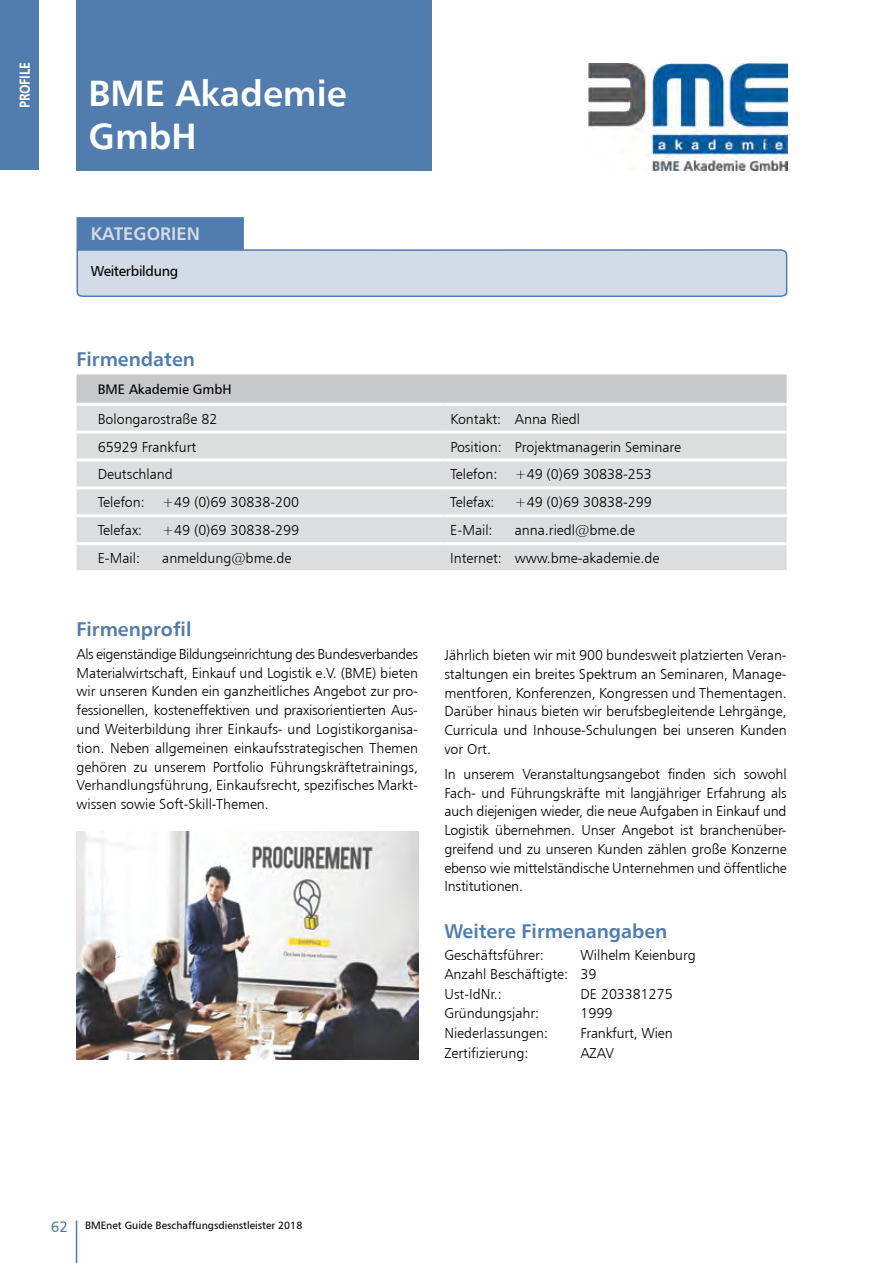
<style>
.page{position:relative;width:893px;height:1263px;background:#fff}
.page>*{position:absolute;margin:0;border:0;box-sizing:border-box;transform-origin:0 0}
.t1{font:700 36px/43.2px "PI Frutiger";color:#fff}
.t2{font:700 19.5px "PI Frutiger";color:#507cae}
.t3{font:700 18px "PI Frutiger";color:#d3dae8}
.t4{font:700 15px "PI Frutiger Condensed";letter-spacing:-.01em;color:#fff}
.t5{font:300 14.25px/18.8px "PI Frutiger";color:#000;text-align:justify}
.t6{font:14.25px "PI Frutiger";letter-spacing:-.02em;color:#000}
.t7{font:13.5px "PI Frutiger";color:#000}
.t8{font:10.5px "PI Frutiger";color:#000}
.s1{font-size:15px;color:#507cae}
</style>
<div class="page">
<hr style="left:76px;top:1220px;width:1px;height:43px;background:#507cae">
<div style="left:0;top:0;width:38px;height:170px;background:#507cae"></div>
<svg style="left:76px;top:248px;width:712px;height:49px;background:#cbd4e4"></svg>
<div style="left:77px;top:218px;width:166px;height:31px;background:#507cae"></div>
<div style="left:77px;top:217px;width:167px;height:33px;border:2px solid #507cae"></div>
<div style="left:77px;top:0;width:355px;height:170px;background:#507cae"></div>
<div style="left:77px;top:374px;width:710px;height:29px;background:#c7c8ca"></div>
<div style="left:77px;top:406px;width:710px;height:164px;background:#dcddde"></div>
<hr style="left:77px;top:431px;width:367px;height:3px;background:#fff">
<hr style="left:444px;top:431px;width:343px;height:3px;background:#fff">
<hr style="left:77px;top:458px;width:367px;height:3px;background:#fff">
<hr style="left:444px;top:458px;width:343px;height:3px;background:#fff">
<hr style="left:77px;top:486px;width:367px;height:3px;background:#fff">
<hr style="left:444px;top:486px;width:343px;height:3px;background:#fff">
<hr style="left:77px;top:514px;width:367px;height:3px;background:#fff">
<hr style="left:444px;top:514px;width:343px;height:3px;background:#fff">
<hr style="left:77px;top:542px;width:367px;height:3px;background:#fff">
<hr style="left:444px;top:542px;width:343px;height:3px;background:#fff">
<img style="left:588px;top:64px;width:199px;height:106px">
<img style="left:76px;top:831px;width:343px;height:228px">
<p class="t4" style="left:16px;top:108px;width:48px;rotate:-90deg">PROFILE</p>
<h1 class="t1" style="left:88px;top:71px;width:260px">BME Akademie<br>GmbH</h1>
<p class="t3" style="left:91px;top:223px;width:111px">KATEGORIEN</p>
<p class="t6" style="left:91px;top:262px;width:89px">Weiterbildung</p>
<h2 class="t2" style="left:77px;top:347px;width:120px">Firmendaten</h2>
<p class="t7" style="left:98px;top:381px;width:135px">BME Akademie GmbH</p>
<p class="t5" style="left:98px;top:409px;width:121px">Bolongarostraße 82</p>
<p class="t5" style="left:450px;top:409px;width:131px">Kontakt: Anna Riedl</p>
<p class="t5" style="left:98px;top:437px;width:100px">65929 Frankfurt</p>
<p class="t5" style="left:450px;top:437px;width:232px">Position: Projektmanagerin Seminare</p>
<p class="t5" style="left:98px;top:465px;width:77px">Deutschland</p>
<p class="t5" style="left:450px;top:465px;width:203px">Telefon: +49 (0)69 30838-253</p>
<p class="t5" style="left:98px;top:493px;width:203px">Telefon: +49 (0)69 30838-200</p>
<p class="t5" style="left:450px;top:493px;width:46px">Telefax:</p>
<p class="t5" style="left:515px;top:493px;width:138px">+49 (0)69 30838-299</p>
<p class="t5" style="left:98px;top:521px;width:46px">Telefax:</p>
<p class="t5" style="left:162px;top:521px;width:138px">+49 (0)69 30838-299</p>
<p class="t5" style="left:450px;top:521px;width:44px">E-Mail:</p>
<p class="t5" style="left:515px;top:521px;width:122px">anna.riedl@bme.de</p>
<p class="t5" style="left:98px;top:549px;width:44px">E-Mail:</p>
<p class="t5" style="left:162px;top:549px;width:131px">anmeldung@bme.de</p>
<p class="t5" style="left:450px;top:549px;width:211px">Internet: www.bme-akademie.de</p>
<h2 class="t2" style="left:77px;top:617px;width:116px">Firmenprofil</h2>
<p class="t5" style="left:77px;top:644px;width:343px">Als eigenständige Bildungseinrichtung des Bundesverbandes Materialwirtschaft, Einkauf und Logistik e.V. (BME) bieten wir unseren Kunden ein ganzheitliches Angebot zur pro&shy;fessionellen, kosteneffektiven und praxisorientierten Aus&shy;und Weiterbildung ihrer Einkaufs- und Logistikorganisa&shy;tion. Neben allgemeinen einkaufsstrategischen Themen gehören zu unserem Portfolio Führungskräftetrainings, Verhandlungsführung, Einkaufsrecht, spezifisches Markt&shy;wissen sowie Soft-Skill-Themen.</p>
<p class="t5" style="left:444px;top:645px;width:344px">Jährlich bieten wir mit 900 bundesweit platzierten Veran&shy;staltungen ein breites Spektrum an Seminaren, Manage&shy;mentforen, Konferenzen, Kongressen und Thementagen.<br>Darüber hinaus bieten wir berufsbegleitende Lehrgänge, Curricula und Inhouse-Schulungen bei unseren Kunden vor Ort.</p>
<p class="t5" style="left:444px;top:764px;width:344px">In unserem Veranstaltungsangebot finden sich sowohl Fach- und Führungskräfte mit langjähriger Erfahrung als auch diejenigen wieder, die neue Aufgaben in Einkauf und Logistik übernehmen. Unser Angebot ist branchenüber&shy;greifend und zu unseren Kunden zählen große Konzerne ebenso wie mittelständische Unternehmen und öffentliche Institutionen.</p>
<h2 class="t2" style="left:444px;top:919px;width:225px">Weitere Firmenangaben</h2>
<p class="t5" style="left:444px;top:945px;width:101px">Geschäftsführer:</p>
<p class="t5" style="left:444px;top:945px;width:253px;line-height:19.5px;text-align:left;text-indent:136px">Wilhelm Keienburg<br>Anzahl Beschäftigte: 39<br>Ust-IdNr.:</p>
<p class="t5" style="left:580px;top:984px;width:94px">DE 203381275</p>
<p class="t5" style="left:444px;top:1003px;width:96px">Gründungsjahr:</p>
<p class="t5" style="left:580px;top:1003px;width:33px">1999</p>
<p class="t5" style="left:444px;top:1023px;width:105px">Niederlassungen:</p>
<p class="t5" style="left:580px;top:1023px;width:94px">Frankfurt, Wien</p>
<p class="t5" style="left:444px;top:1043px;width:86px">Zertifizierung:</p>
<p class="t5" style="left:580px;top:1043px;width:35px">AZAV</p>
<p class="t8" style="left:51px;top:1219px;width:253px"><span class="s1">62</span> BMEnet Guide Beschaffungsdienstleister 2018</p>
</div>
